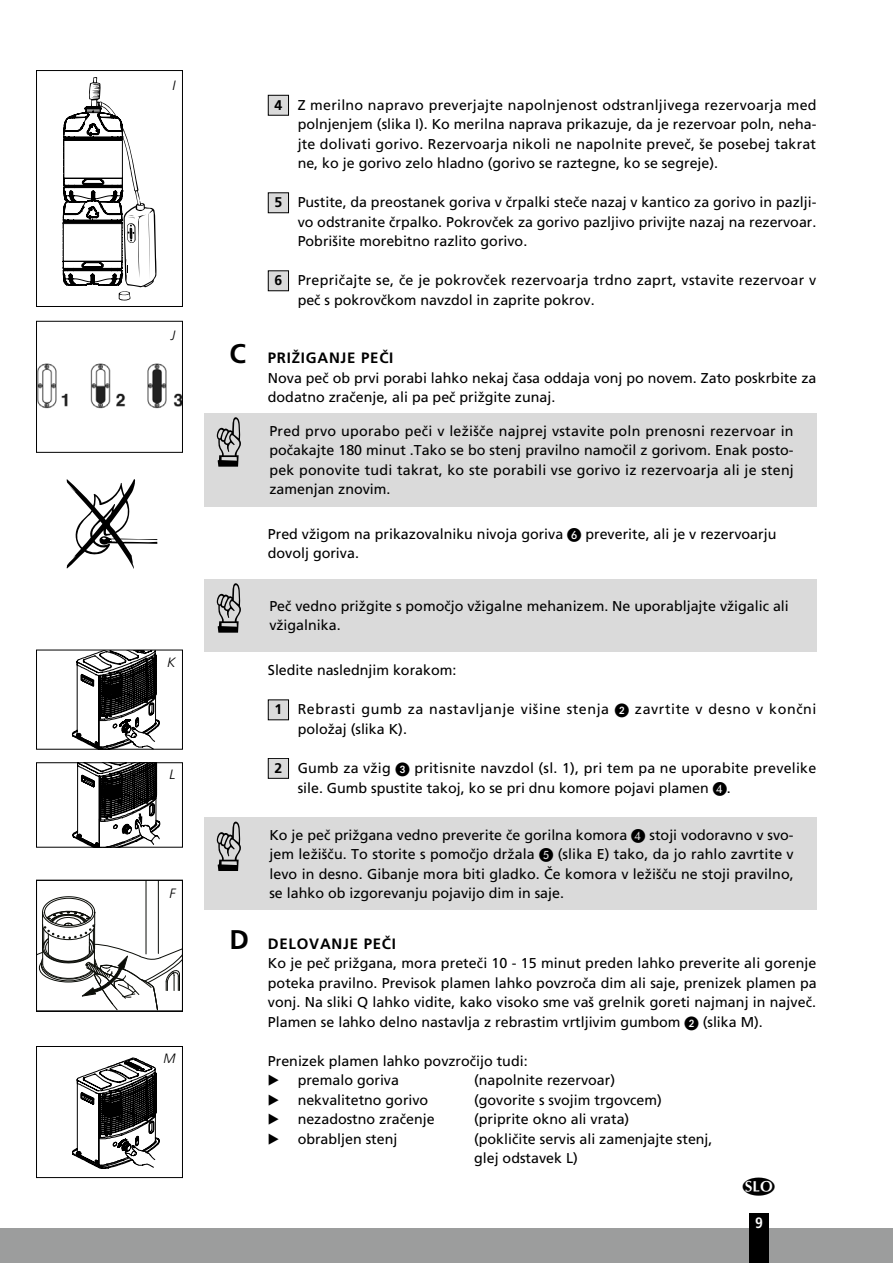
<style>
.page{position:relative;width:893px;height:1263px;background:#fff}
.page>*{position:absolute;margin:0;border:0;box-sizing:border-box;transform-origin:0 0}
.t1{font:700 15px "Frutiger LT Com";letter-spacing:.05em;color:#000}
.t2{font:700 condensed 15px "Frutiger LT Com";color:#fff}
.t3{font:14.25px/19.5px "Frutiger LT Com";color:#000;text-align:justify}
.t4{font:14.25px/19.5px "Frutiger LT Com";letter-spacing:.02em;color:#000}
.t5{font:14.25px/19.5px "Frutiger LT Com";letter-spacing:.04em;color:#000}
.t6{font:14.25px "European Pi Three";color:#000}
.t7{font:italic 300 13.5px "Frutiger LT Std";color:#000}
.s1{font-family:"Frutiger";font-weight:700;font-size:14.1px}
.s2{font-size:27px}
.s3{font-family:"European Pi One"}
</style>
<div class="page">
<img style="left:38px;top:363px;width:143px;height:46px">
<div style="left:36px;top:321px;width:147px;height:132px;border:1px solid #000"></div>
<svg style="left:66px;top:479px;width:91px;height:90px"></svg>
<svg style="left:63px;top:77px;width:94px;height:224px"></svg>
<div style="left:36px;top:70px;width:147px;height:237px;border:1px solid #000"></div>
<div style="left:66px;top:143px;width:39px;height:14px;background:#fff"></div>
<div style="left:66px;top:225px;width:39px;height:14px;background:#fff"></div>
<svg style="left:39px;top:882px;width:141px;height:127px"></svg>
<div style="left:36px;top:880px;width:147px;height:131px;border:1px solid #000"></div>
<svg style="left:71px;top:652px;width:89px;height:96px"></svg>
<div style="left:36px;top:650px;width:147px;height:100px;border:1px solid #000"></div>
<svg style="left:37px;top:764px;width:145px;height:84px"></svg>
<div style="left:36px;top:762px;width:147px;height:85px;border:1px solid #000"></div>
<svg style="left:72px;top:1057px;width:88px;height:112px"></svg>
<div style="left:36px;top:1046px;width:147px;height:132px;border:1px solid #000"></div>
<div style="left:0;top:1229px;width:893px;height:34px;background:#9c9d9d"></div>
<div style="left:749px;top:1213px;width:20px;height:50px;background:#000"></div>
<div style="left:268px;top:95px;width:21px;height:20px;background:#dadada"></div>
<div style="left:268px;top:95px;width:21px;height:21px;border:1px solid #000"></div>
<div style="left:268px;top:193px;width:21px;height:20px;background:#dadada"></div>
<div style="left:268px;top:192px;width:21px;height:21px;border:1px solid #000"></div>
<div style="left:268px;top:271px;width:21px;height:20px;background:#dadada"></div>
<div style="left:268px;top:270px;width:21px;height:21px;border:1px solid #000"></div>
<div style="left:204px;top:413px;width:51px;height:94px;background:#dadada"></div>
<svg style="left:217px;top:417px;width:24px;height:50px"></svg>
<div style="left:255px;top:413px;width:561px;height:94px;background:#dadada"></div>
<div style="left:204px;top:579px;width:51px;height:72px;background:#dadada"></div>
<svg style="left:217px;top:583px;width:24px;height:50px"></svg>
<div style="left:255px;top:579px;width:561px;height:72px;background:#dadada"></div>
<div style="left:268px;top:700px;width:21px;height:20px;background:#dadada"></div>
<div style="left:268px;top:699px;width:21px;height:21px;border:1px solid #000"></div>
<div style="left:268px;top:758px;width:21px;height:20px;background:#dadada"></div>
<div style="left:268px;top:758px;width:21px;height:21px;border:1px solid #000"></div>
<div style="left:204px;top:817px;width:51px;height:92px;background:#dadada"></div>
<svg style="left:217px;top:822px;width:24px;height:49px"></svg>
<div style="left:255px;top:817px;width:561px;height:92px;background:#dadada"></div>
<p class="t7" style="left:172px;top:77px;width:4px">I</p>
<p class="t7" style="left:171px;top:327px;width:6px">J</p>
<p class="t7" style="left:167px;top:654px;width:10px">K</p>
<p class="t7" style="left:169px;top:767px;width:7px">L</p>
<p class="t7" style="left:169px;top:886px;width:7px">F</p>
<p class="t7" style="left:163px;top:1051px;width:14px">M</p>
<p class="t3" style="left:298px;top:95px;width:520px;text-indent:-23px"><span class="s1">4</span> Z merilno napravo preverjajte napolnjenost odstranljivega rezervoarja med polnjenjem (slika I). Ko merilna naprava prikazuje, da je rezervoar poln, neha&shy;jte dolivati gorivo. Rezervoarja nikoli ne napolnite preveč, še posebej takrat ne, ko je gorivo zelo hladno (gorivo se raztegne, ko se segreje).</p>
<p class="t3" style="left:298px;top:193px;width:520px;text-indent:-23px"><span class="s1">5</span> Pustite, da preostanek goriva v črpalki steče nazaj v kantico za gorivo in pazlji&shy;vo odstranite črpalko. Pokrovček za gorivo pazljivo privijte nazaj na rezervoar.<br>Pobrišite morebitno razlito gorivo.</p>
<p class="t4" style="left:298px;top:271px;width:520px;text-indent:-23px"><span class="s1">6</span> Prepričajte se, če je pokrovček rezervoarja trdno zaprt, vstavite rezervoar v peč s pokrovčkom navzdol in zaprite pokrov.</p>
<p class="t1" style="left:230px;top:349px;width:165px"><span class="s2">C</span> PRIŽIGANJE PEČI</p>
<p class="t3" style="left:268px;top:368px;width:550px">Nova peč ob prvi porabi lahko nekaj časa oddaja vonj po novem. Zato poskrbite za dodatno zračenje, ali pa peč prižgite zunaj.</p>
<p class="t3" style="left:269px;top:421px;width:526px">Pred prvo uporabo peči v ležišče najprej vstavite poln prenosni rezervoar in počakajte 180 minut .Tako se bo stenj pravilno namočil z gorivom. Enak posto&shy;pek ponovite tudi takrat, ko ste porabili vse gorivo iz rezervoarja ali je stenj zamenjan znovim.</p>
<p class="t3" style="left:268px;top:524px;width:510px">Pred vžigom na prikazovalniku nivoja goriva <span class="s3">F</span> preverite, ali je v rezervoarju dovolj goriva.</p>
<p class="t3" style="left:269px;top:596px;width:521px">Peč vedno prižgite s pomočjo vžigalne mehanizem. Ne uporabljajte vžigalic ali vžigalnika.</p>
<p class="t3" style="left:268px;top:661px;width:190px">Sledite naslednjim korakom:</p>
<p class="t5" style="left:298px;top:700px;width:520px;text-indent:-23px"><span class="s1">1</span> Rebrasti gumb za nastavljanje višine stenja <span class="s3">2</span> zavrtite v desno v končni položaj (slika K).</p>
<p class="t3" style="left:298px;top:758px;width:520px;text-indent:-23px"><span class="s1">2</span> Gumb za vžig <span class="s3">3</span> pritisnite navzdol (sl. 1), pri tem pa ne uporabite prevelike sile. Gumb spustite takoj, ko se pri dnu komore pojavi plamen <span class="s3">D</span>.</p>
<p class="t3" style="left:269px;top:825px;width:526px">Ko je peč prižgana vedno preverite če gorilna komora <span class="s3">D</span> stoji vodoravno v svo&shy;jem ležišču. To storite s pomočjo držala <span class="s3">E</span> (slika E) tako, da jo rahlo zavrtite v levo in desno. Gibanje mora biti gladko. Če komora v ležišču ne stoji pravilno, se lahko ob izgorevanju pojavijo dim in saje.</p>
<p class="t1" style="left:230px;top:934px;width:168px"><span class="s2">D</span> DELOVANJE PEČI</p>
<p class="t3" style="left:268px;top:953px;width:550px">Ko je peč prižgana, mora preteči 10 - 15 minut preden lahko preverite ali gorenje poteka pravilno. Previsok plamen lahko povzroča dim ali saje, prenizek plamen pa vonj. Na sliki Q lahko vidite, kako visoko sme vaš grelnik goreti najmanj in največ.<br>Plamen se lahko delno nastavlja z rebrastim vrtljivim gumbom <span class="s3">2</span> (slika M).</p>
<p class="t3" style="left:268px;top:1051px;width:261px">Prenizek plamen lahko povzročijo tudi:</p>
<p class="t6" style="left:268px;top:1071px;width:13px">E</p>
<p class="t3" style="left:298px;top:1070px;width:103px">premalo goriva</p>
<p class="t3" style="left:474px;top:1070px;width:142px">(napolnite rezervoar)</p>
<p class="t6" style="left:268px;top:1090px;width:13px">E</p>
<p class="t3" style="left:298px;top:1090px;width:132px">nekvalitetno gorivo</p>
<p class="t3" style="left:474px;top:1090px;width:189px">(govorite s svojim trgovcem)</p>
<p class="t6" style="left:268px;top:1110px;width:13px">E</p>
<p class="t3" style="left:298px;top:1109px;width:138px">nezadostno zračenje</p>
<p class="t3" style="left:474px;top:1109px;width:157px">(priprite okno ali vrata)</p>
<p class="t6" style="left:268px;top:1129px;width:13px">E</p>
<p class="t3" style="left:298px;top:1129px;width:101px">obrabljen stenj</p>
<p class="t3" style="left:474px;top:1129px;width:240px">(pokličite servis ali zamenjajte stenj, glej odstavek L)</p>
<p class="t2" style="left:755px;top:1214px;width:9px">9</p>
</div>
